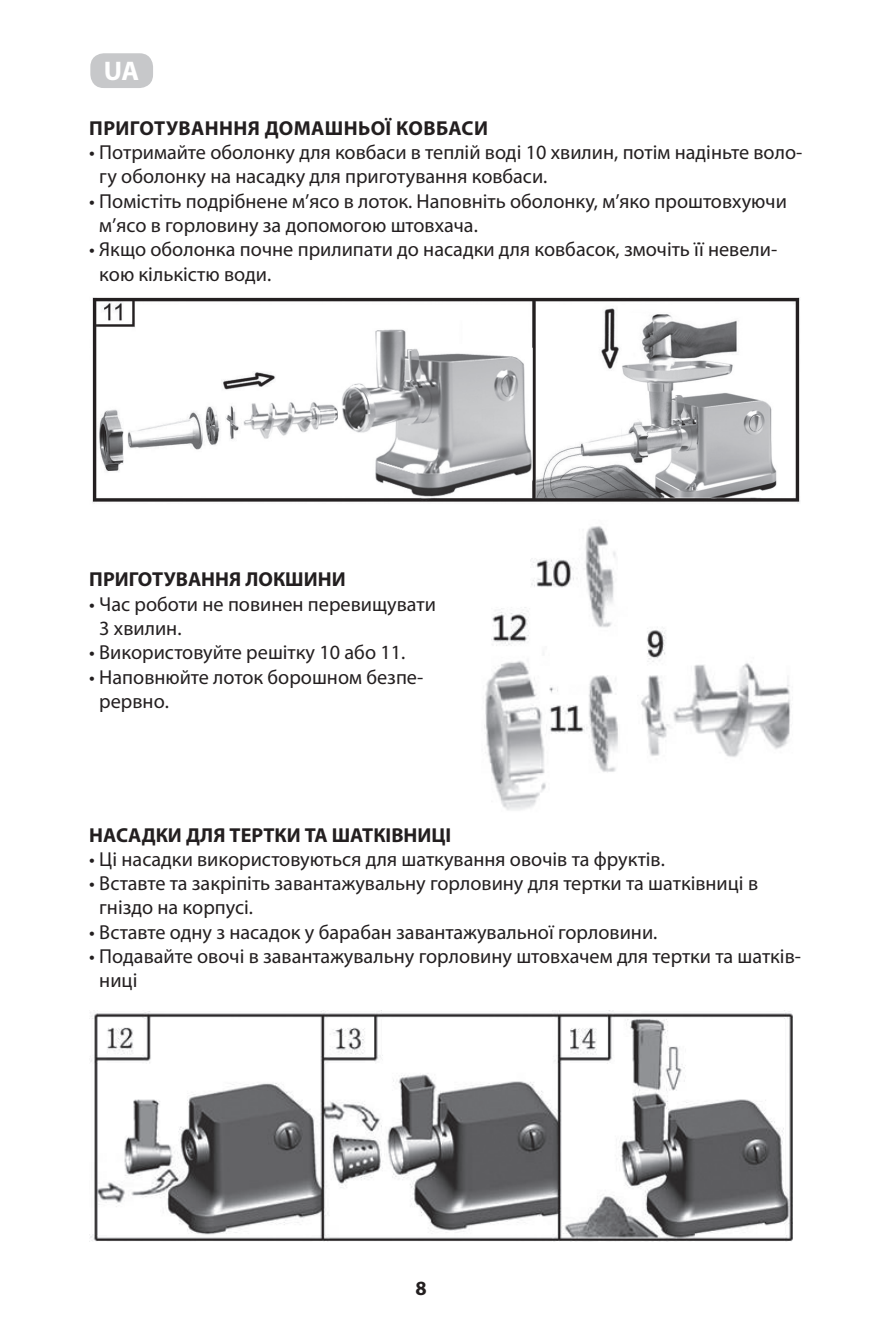
<style>
.page{position:relative;width:893px;height:1340px;background:#fff}
.page>*{position:absolute;margin:0;border:0;box-sizing:border-box;transform-origin:0 0}
.t1{font:700 27px "Myriad Pro";color:#fff}
.t2{font:20.25px/24.3px "Myriad Pro";color:#231f20}
.t3{font:700 20.25px "Myriad Pro";color:#231f20}
.t4{font:700 20.25px "Myriad Pro";letter-spacing:.02em;color:#231f20}
</style>
<div class="page">
<div style="left:90px;top:53px;width:63px;height:35px;background:#c7c8ca;border-radius:14px"></div>
<img style="left:484px;top:526px;width:307px;height:284px">
<img style="left:92px;top:297px;width:708px;height:206px">
<img style="left:89px;top:1010px;width:704px;height:230px">
<h1 class="t1" style="left:104px;top:53px;width:37px">UA</h1>
<p class="t4" style="left:89px;top:115px;width:400px">ПРИГОТУВАНННЯ ДОМАШНЬОЇ КОВБАСИ</p>
<p class="t2" style="left:99px;top:140px;width:705px;text-indent:-10px">• Потримайте оболонку для ковбаси в теплій воді 10 хвилин, потім надіньте воло&shy;гу оболонку на насадку для приготування ковбаси.</p>
<p class="t2" style="left:99px;top:188px;width:689px;text-indent:-10px">• Помістіть подрібнене м’ясо в лоток. Наповніть оболонку, м’яко проштовхуючи м’ясо в горловину за допомогою штовхача.</p>
<p class="t2" style="left:99px;top:237px;width:679px;text-indent:-10px">• Якщо оболонка почне прилипати до насадки для ковбасок, змочіть її невели&shy;кою кількістю води.</p>
<p class="t3" style="left:89px;top:566px;width:258px">ПРИГОТУВАННЯ ЛОКШИНИ</p>
<p class="t2" style="left:99px;top:591px;width:338px;text-indent:-10px">• Час роботи не повинен перевищувати<br>3 хвилин.</p>
<p class="t2" style="left:89px;top:640px;width:318px">• Використовуйте решітку 10 або 11.</p>
<p class="t2" style="left:99px;top:664px;width:325px;text-indent:-10px">• Наповнюйте лоток борошном безпе&shy;рервно.</p>
<p class="t3" style="left:89px;top:821px;width:364px">НАСАДКИ ДЛЯ ТЕРТКИ ТА ШАТКІВНИЦІ</p>
<p class="t2" style="left:89px;top:846px;width:577px">• Ці насадки використовуються для шаткування овочів та фруктів.</p>
<p class="t2" style="left:99px;top:870px;width:660px;text-indent:-10px">• Вставте та закріпіть завантажувальну горловину для тертки та шатківниці в гніздо на корпусі.</p>
<p class="t2" style="left:89px;top:919px;width:570px">• Вставте одну з насадок у барабан завантажувальної горловини.</p>
<p class="t2" style="left:99px;top:943px;width:703px;text-indent:-10px">• Подавайте овочі в завантажувальну горловину штовхачем для тертки та шатків&shy;ниці</p>
<p class="t3" style="left:415px;top:1274px;width:13px">8</p>
</div>
